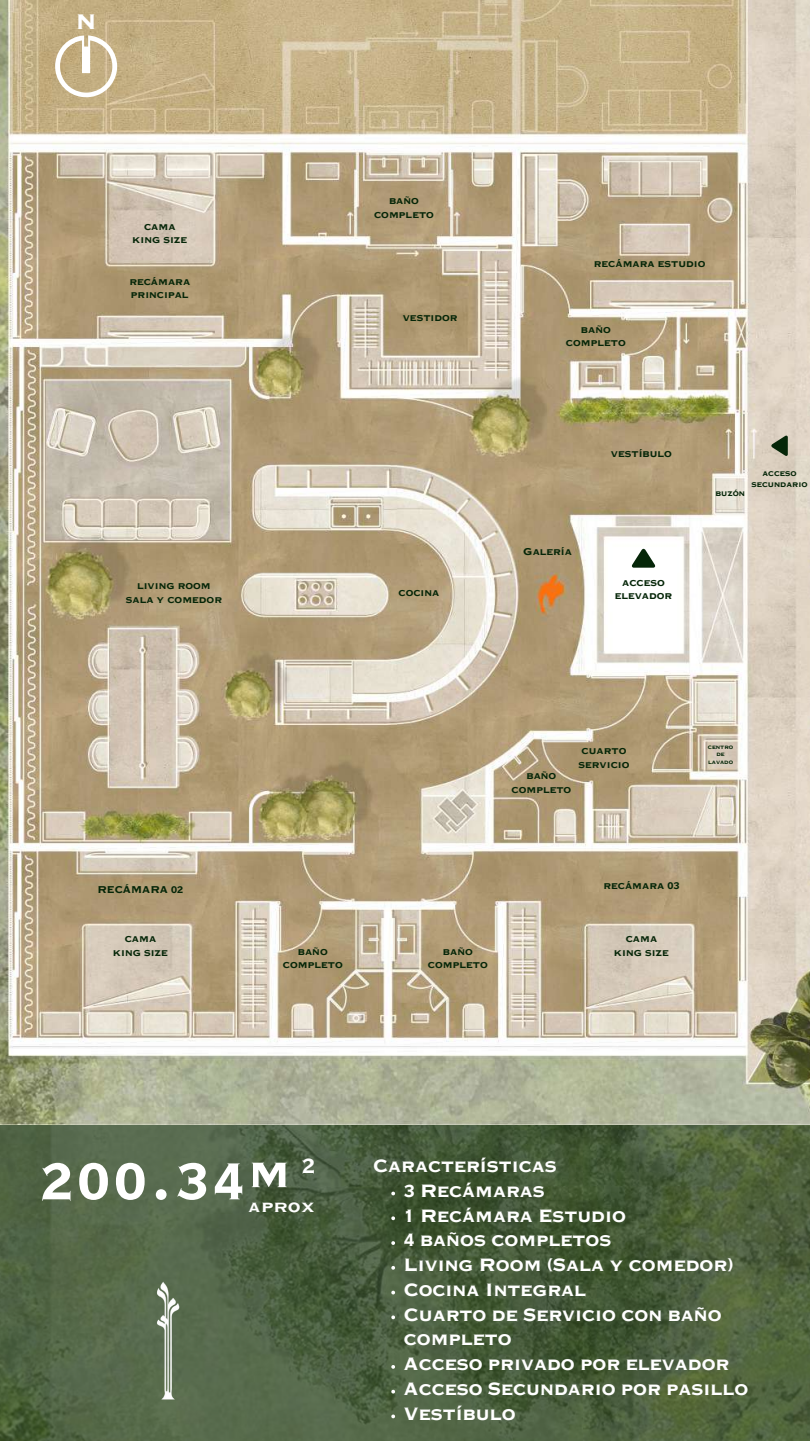
<style>
.page{position:relative;width:810px;height:1441px;background:#fff}
.page>*{position:absolute;margin:0;border:0;box-sizing:border-box;transform-origin:0 0}
.t1{font:700 52.7px "Plate Gt One Three MT Std";color:#fff}
.t2{font:700 30.1px "Plate Gt One Three MT Std";color:#fff}
.t3{font:700 25.8px "Plate GT Four MT Std";color:#fff}
.t4{font:700 18px/24.8px "Plate Gt One Two MT Std";color:#fff}
.t5{font:700 10px/13.5px "Plate Gt One Two MT Std";color:#052608;text-align:center}
.t6{font:700 8px/10.7px "Plate Gt One Two MT Std";color:#052608;text-align:center}
.t7{font:700 5.7px/7.6px "Plate Gt One Two MT Std";color:#052608;text-align:center}
</style>
<div class="page">
<svg style="left:0;top:1124px;width:810px;height:316px;background:#4c603f"></svg>
<img style="left:104px;top:1279px;width:123px;height:122px">
<img style="left:0;top:0;width:810px;height:1124px">
<svg style="left:632px;top:549px;width:23px;height:18px"></svg>
<svg style="left:771px;top:435px;width:17px;height:21px"></svg>
<svg style="left:55px;top:35px;width:62px;height:62px"></svg>
<svg style="left:391px;top:1191px;width:4px;height:4px"></svg>
<svg style="left:391px;top:1216px;width:4px;height:3px"></svg>
<svg style="left:391px;top:1240px;width:4px;height:4px"></svg>
<svg style="left:391px;top:1265px;width:4px;height:4px"></svg>
<svg style="left:391px;top:1290px;width:4px;height:4px"></svg>
<svg style="left:391px;top:1315px;width:4px;height:3px"></svg>
<svg style="left:391px;top:1364px;width:4px;height:4px"></svg>
<svg style="left:391px;top:1389px;width:4px;height:4px"></svg>
<svg style="left:391px;top:1414px;width:4px;height:3px"></svg>
<h2 class="t2" style="left:76px;top:8px;width:22px">n</h2>
<p class="t5" style="left:132px;top:221px;width:57px">cama king size</p>
<p class="t5" style="left:129px;top:276px;width:62px;text-align:left">recámara principal</p>
<p class="t5" style="left:126px;top:580px;width:98px">living room sala y comedor</p>
<p class="t5" style="left:374px;top:196px;width:61px">baño completo</p>
<p class="t5" style="left:403px;top:312px;width:56px">vestidor</p>
<p class="t5" style="left:398px;top:587px;width:42px">cocina</p>
<p class="t5" style="left:594px;top:258px;width:113px">recámara estudio</p>
<p class="t5" style="left:566px;top:324px;width:61px">baño completo</p>
<p class="t5" style="left:523px;top:545px;width:50px">Galería</p>
<p class="t5" style="left:611px;top:448px;width:62px">vestíbulo</p>
<p class="t5" style="left:615px;top:577px;width:59px">acceso elevador</p>
<p class="t6" style="left:751px;top:469px;width:58px">acceso secundario</p>
<p class="t6" style="left:715px;top:489px;width:31px">buzón</p>
<p class="t5" style="left:579px;top:745px;width:52px">cuarto servicio</p>
<p class="t7" style="left:708px;top:743px;width:27px">centro de lavado</p>
<p class="t5" style="left:512px;top:770px;width:61px">baño completo</p>
<p class="t5" style="left:98px;top:884px;width:87px">RECÁMARA 02</p>
<p class="t5" style="left:603px;top:879px;width:78px">recámara 03</p>
<p class="t5" style="left:113px;top:933px;width:57px">cama king size</p>
<p class="t5" style="left:614px;top:933px;width:57px">cama king size</p>
<p class="t5" style="left:283px;top:945px;width:61px">baño completo</p>
<p class="t5" style="left:428px;top:945px;width:61px">baño completo</p>
<h1 class="t1" style="left:41px;top:1162px;width:276px">200.34<sup>M</sup> <sup>2</sup></h1>
<h3 class="t3" style="left:248px;top:1194px;width:69px">APROX</h3>
<h3 class="t4" style="left:404px;top:1155px;width:346px;text-indent:-31px">Características<br>3 Recámaras<br>1 Recámara Estudio<br>4 baños completos<br>Living Room (Sala y comedor)<br>Cocina Integral<br>Cuarto de Servicio con baño completo<br>Acceso privado por elevador<br>Acceso Secundario por pasillo<br>Vestíbulo</h3>
</div>
